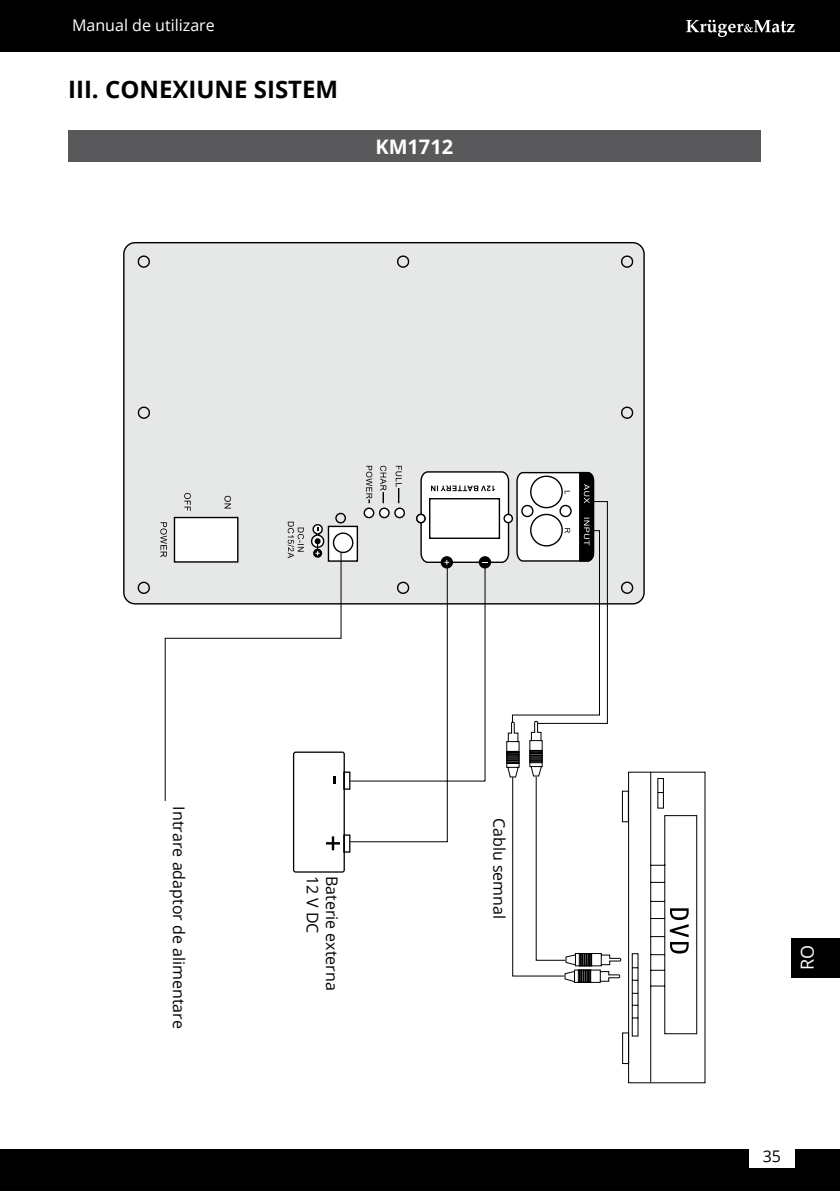
<style>
.page{position:relative;width:840px;height:1191px;background:#fff}
.page>*{position:absolute;margin:0;border:0;box-sizing:border-box;transform-origin:0 0}
.t1{font:700 24px "Open Sans";color:#000}
.t2{font:700 20px "Open Sans";color:#fff}
.t3{font:18px "Open Sans";color:#fff}
.t4{font:16px "Open Sans";color:#000}
.t5{font:16px "Open Sans";color:#fff}
</style>
<div class="page">
<div style="left:0;top:1149px;width:839px;height:42px;background:#000"></div>
<div style="left:0;top:0;width:839px;height:51px;background:#000"></div>
<svg style="left:686px;top:20px;width:108px;height:17px"></svg>
<div style="left:748px;top:1144px;width:46px;height:24px;background:#fff"></div>
<div style="left:790px;top:938px;width:49px;height:39px;background:#000"></div>
<div style="left:68px;top:130px;width:692px;height:32px;background:#59595b"></div>
<div style="left:123px;top:242px;width:522px;height:363px;background:#e6e7e7"></div>
<svg style="left:160px;top:522px;width:4px;height:35px"></svg>
<svg style="left:224px;top:496px;width:7px;height:4px"></svg>
<svg style="left:184px;top:493px;width:7px;height:7px"></svg>
<svg style="left:366px;top:466px;width:228px;height:34px"></svg>
<svg style="left:512px;top:771px;width:193px;height:312px"></svg>
<svg style="left:292px;top:842px;width:59px;height:31px"></svg>
<svg style="left:164px;top:500px;width:444px;height:342px"></svg>
<p class="t5" style="left:72px;top:14px;width:144px">Manual de utilizare</p>
<h1 class="t1" style="left:68px;top:72px;width:271px">III. CONEXIUNE SISTEM</h1>
<p class="t2" style="left:375px;top:132px;width:79px">KM1712</p>
<p class="t4" style="left:190px;top:806px;width:224px;rotate:90deg">Intrare adaptor de alimentare</p>
<p class="t4" style="left:510px;top:818px;width:103px;rotate:90deg">Cablu semnal</p>
<p class="t4" style="left:323px;top:875px;width:59px;rotate:90deg">12 V DC</p>
<p class="t4" style="left:342px;top:875px;width:116px;rotate:90deg">Baterie externa</p>
<p class="t3" style="left:794px;top:970px;width:27px;rotate:-90deg">RO</p>
<p class="t4" style="left:762px;top:1145px;width:20px">35</p>
</div>
